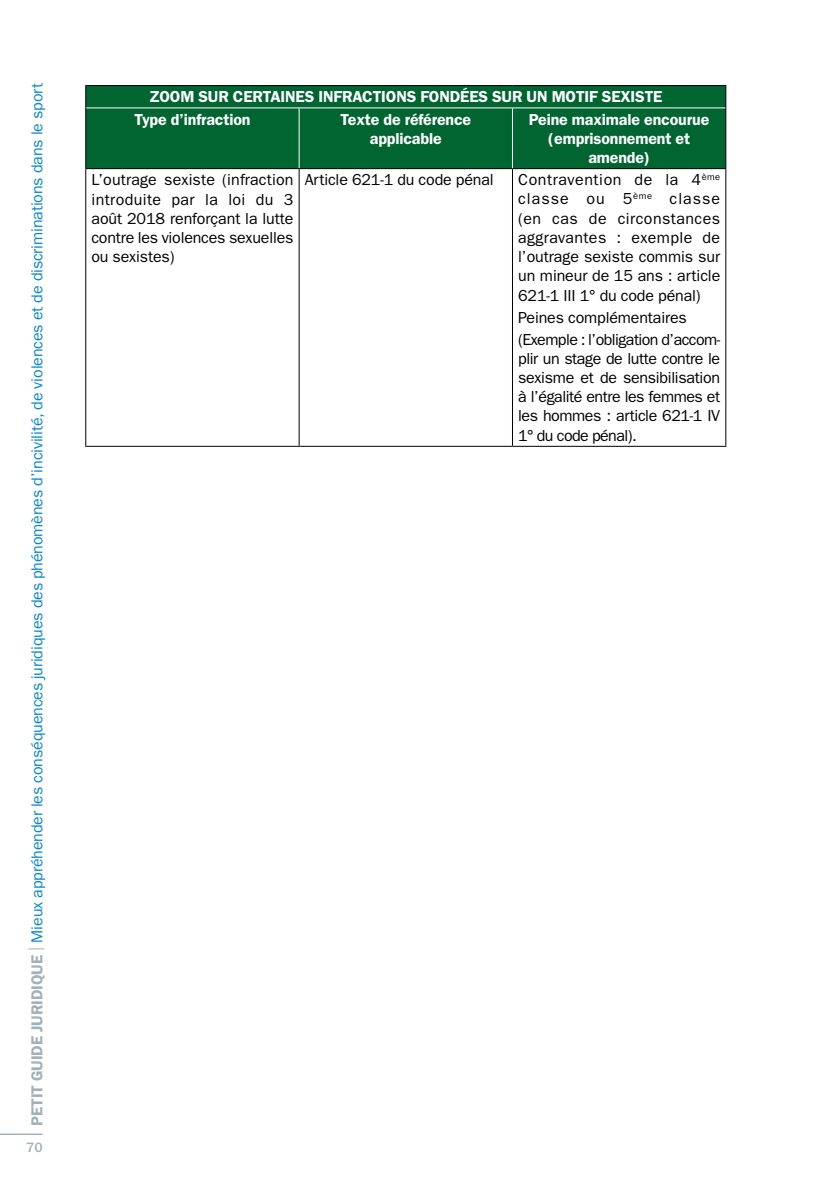
<style>
.page{position:relative;width:840px;height:1191px;background:#fff}
.page>*{position:absolute;margin:0;border:0;box-sizing:border-box;transform-origin:0 0}
.t1{font:16px/19.2px "ITC Franklin Gothic Std";letter-spacing:-.01em;color:#000;text-align:justify}
.t2{font:600 16px/19.2px "ITC Franklin Gothic Std";letter-spacing:-.01em;color:#fff;text-align:center}
.t3{font:16px "ITC Franklin Gothic Std";letter-spacing:-.01em;color:#0987ca}
.t4{font:16px/22px "ITC Franklin Gothic Std";letter-spacing:-.035em;color:#000}
.t5{font:500 14px "ITC Franklin Gothic Std";color:#a1b1ba}
.s1{font-weight:600;color:#a1b1ba}
.s2{color:#a1b1ba}
</style>
<div class="page">
<hr style="left:0;top:1133px;width:43px;height:2px;background:#a1b1ba">
<hr style="left:839px;top:0;width:1px;height:1191px;background:#24318a">
<div style="left:86px;top:86px;width:639px;height:82px;background:#006531"></div>
<hr style="left:85px;top:85px;width:214px;height:1px;background:#000">
<hr style="left:299px;top:85px;width:213px;height:1px;background:#000">
<hr style="left:512px;top:85px;width:214px;height:1px;background:#000">
<hr style="left:85px;top:168px;width:214px;height:1px;background:#000">
<hr style="left:299px;top:168px;width:213px;height:1px;background:#000">
<hr style="left:512px;top:168px;width:214px;height:1px;background:#000">
<hr style="left:85px;top:446px;width:214px;height:1px;background:#000">
<hr style="left:299px;top:446px;width:213px;height:1px;background:#000">
<hr style="left:512px;top:446px;width:214px;height:1px;background:#000">
<svg style="left:85px;top:86px;width:1px;height:22px"></svg>
<hr style="left:85px;top:108px;width:1px;height:60px;background:#000">
<hr style="left:85px;top:169px;width:1px;height:277px;background:#000">
<svg style="left:725px;top:86px;width:1px;height:22px"></svg>
<hr style="left:725px;top:108px;width:1px;height:60px;background:#000">
<hr style="left:298px;top:169px;width:1px;height:277px;background:#000">
<hr style="left:511px;top:169px;width:1px;height:277px;background:#000">
<hr style="left:725px;top:169px;width:1px;height:277px;background:#000">
<hr style="left:86px;top:107px;width:213px;height:1px;background:#fff">
<hr style="left:299px;top:107px;width:213px;height:1px;background:#fff">
<hr style="left:298px;top:108px;width:1px;height:60px;background:#fff">
<hr style="left:512px;top:107px;width:213px;height:1px;background:#fff">
<hr style="left:511px;top:108px;width:1px;height:60px;background:#fff">
<p class="t3" style="left:28px;top:1125px;width:1044px;rotate:-90deg"><span class="s1">PETIT GUIDE JURIDIQUE</span> <span class="s2">|</span> Mieux appréhender les conséquences juridiques des phénomènes d’incivilité, de violences et de discriminations dans le sport</p>
<p class="t2" style="left:134px;top:86px;width:529px;line-height:22.4px;text-align:left;text-indent:15px">ZOOM SUR CERTAINES INFRACTIONS FONDÉES SUR UN MOTIF SEXISTE<br>Type d’infraction</p>
<p class="t2" style="left:340px;top:109px;width:132px">Texte de référence applicable</p>
<p class="t2" style="left:528px;top:109px;width:182px">Peine maximale encourue (emprisonnement et amende)</p>
<p class="t1" style="left:91px;top:170px;width:203px">L’outrage sexiste (infraction introduite par la loi du 3 août 2018 renforçant la lutte contre les violences sexuelles ou sexistes)</p>
<p class="t1" style="left:304px;top:170px;width:190px">Article 621-1 du code pénal</p>
<p class="t1" style="left:518px;top:170px;width:203px">Contravention de la 4<sup>ème </sup>classe ou 5<sup>ème</sup> classe (en cas de circonstances aggravantes : exemple de l’outrage sexiste commis sur un mineur de 15 ans : article 621-1 III 1° du code pénal)</p>
<p class="t4" style="left:518px;top:306px;width:203px">Peines complémentaires (Exemple : l’obligation d’accom-</p>
<p class="t1" style="left:518px;top:349px;width:203px">plir un stage de lutte contre le sexisme et de sensibilisation à l’égalité entre les femmes et les hommes : article 621-1 IV 1° du code pénal).</p>
<p class="t5" style="left:26px;top:1139px;width:18px">70</p>
</div>
